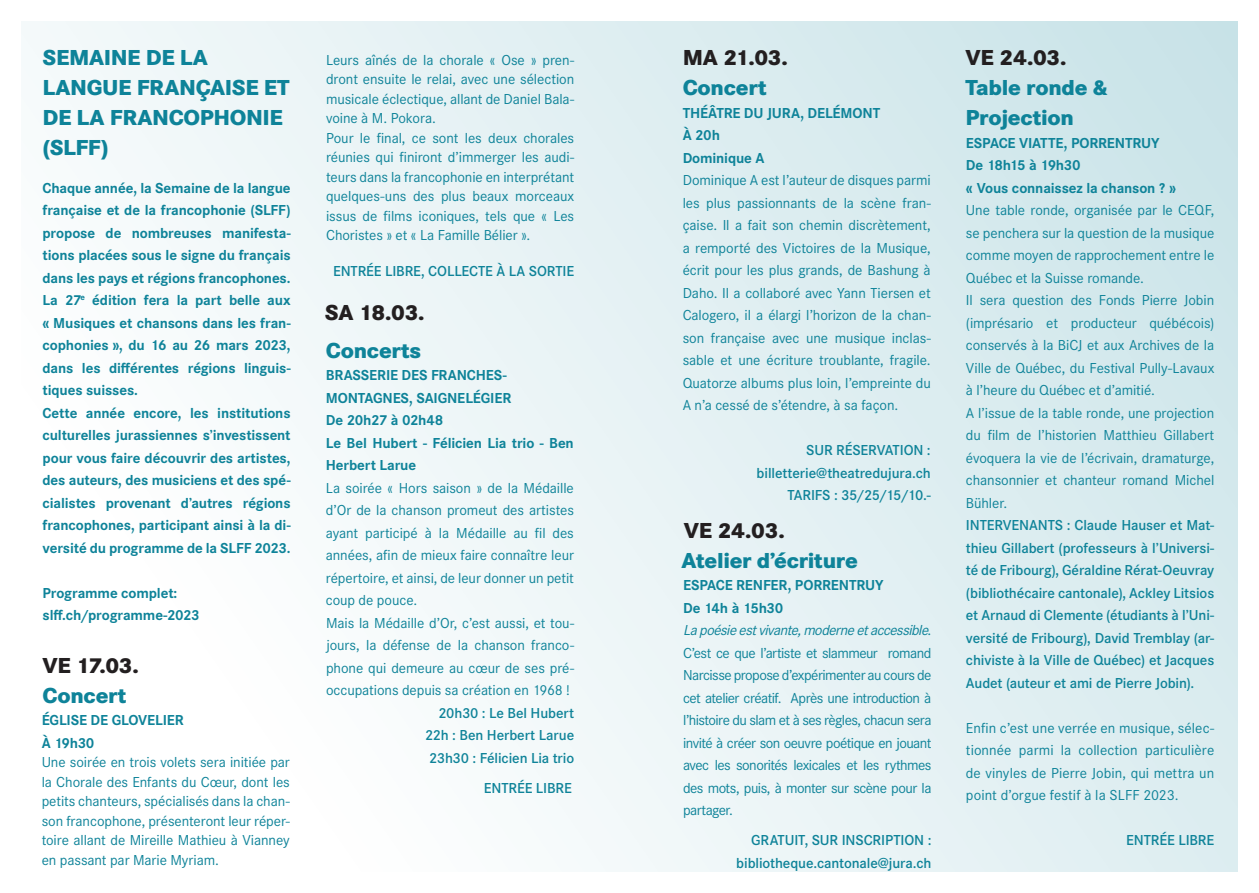
<style>
.page{position:relative;width:1259px;height:893px;background:#fff}
.page>*{position:absolute;margin:0;border:0;box-sizing:border-box;transform-origin:0 0}
.VERSO_textes_courant{font:800 22.5px/30px "Corporate S";letter-spacing:-.01em;color:#0e8399}
.VERSO_titre_2{font:800 22.5px "Corporate S";letter-spacing:-.01em;color:#231f20}
.VERSO_textes_courant-2{font:15px/22.5px "Corporate S";letter-spacing:-.005em;color:#0e8399;text-align:justify}
.VERSO_textes_courant-3{font:700 15px/22.5px "Corporate S";letter-spacing:-.01em;color:#0e8399;text-align:justify}
.VERSO_textes_courant-4{font:600 15px/22.5px "Corporate S";letter-spacing:-.01em;color:#0e8399;text-align:justify}
.s1{font-style:italic}
</style>
<div class="page">
<div style="left:21px;top:21px;width:1216px;height:851px;background:linear-gradient(to right,#fff,#d2e8ec)"></div>
<p class="VERSO_textes_courant" style="left:43px;top:42px;width:249px">SEMAINE DE LA<br>LANGUE FRANÇAISE ET<br>DE LA FRANCOPHONIE (SLFF)</p>
<p class="VERSO_textes_courant-3" style="left:43px;top:176px;width:250px">Chaque année, la Semaine de la langue française et de la francophonie (SLFF) propose de nombreuses manifesta&shy;tions placées sous le signe du français dans les pays et régions francophones.</p>
<p class="VERSO_textes_courant-3" style="left:43px;top:288px;width:250px">La 27<sup>e</sup> édition fera la part belle aux « Musiques et chansons dans les fran&shy;cophonies », du 16 au 26 mars 2023, dans les différentes régions linguis&shy;tiques suisses.</p>
<p class="VERSO_textes_courant-3" style="left:43px;top:401px;width:250px">Cette année encore, les institutions culturelles jurassiennes s’investissent pour vous faire découvrir des artistes, des auteurs, des musiciens et des spé&shy;cialistes provenant d’autres régions francophones, participant ainsi à la di&shy;versité du programme de la SLFF 2023.</p>
<p class="VERSO_textes_courant-3" style="left:43px;top:581px;width:136px">Programme complet:</p>
<p class="VERSO_textes_courant-3" style="left:43px;top:603px;width:159px">slff.ch/programme-2023</p>
<p class="VERSO_titre_2" style="left:43px;top:650px;width:98px">VE 17.03.</p>
<p class="VERSO_textes_courant" style="left:43px;top:680px;width:85px">Concert</p>
<p class="VERSO_textes_courant-3" style="left:42px;top:708px;width:144px">ÉGLISE DE GLOVELIER</p>
<p class="VERSO_textes_courant-3" style="left:42px;top:731px;width:54px">À 19h30</p>
<p class="VERSO_textes_courant-2" style="left:42px;top:752px;width:250px;line-height:19.5px">Une soirée en trois volets sera initiée par la Chorale des Enfants du Cœur, dont les petits chanteurs, spécialisés dans la chan&shy;son francophone, présenteront leur réper&shy;toire allant de Mireille Mathieu à Vianney en passant par Marie Myriam.</p>
<p class="VERSO_textes_courant-2" style="left:326px;top:49px;width:250px;line-height:19.5px">Leurs aînés de la chorale « Ose » pren&shy;dront ensuite le relai, avec une sélection musicale éclectique, allant de Daniel Bala&shy;voine à M. Pokora.</p>
<p class="VERSO_textes_courant-2" style="left:326px;top:127px;width:250px;line-height:19.5px">Pour le final, ce sont les deux chorales réunies qui finiront d’immerger les audi&shy;teurs dans la francophonie en interprétant quelques-uns des plus beaux morceaux issus de films iconiques, tels que « Les Choristes » et « La Famille Bélier ».</p>
<p class="VERSO_textes_courant-4" style="left:333px;top:259px;width:243px">ENTRÉE LIBRE, COLLECTE À LA SORTIE</p>
<p class="VERSO_titre_2" style="left:325px;top:297px;width:101px">SA 18.03.</p>
<p class="VERSO_textes_courant" style="left:326px;top:335px;width:97px">Concerts</p>
<p class="VERSO_textes_courant-3" style="left:326px;top:363px;width:187px">BRASSERIE DES FRANCHES-<br>MONTAGNES, SAIGNELÉGIER</p>
<p class="VERSO_textes_courant-3" style="left:326px;top:408px;width:119px">De 20h27 à 02h48</p>
<p class="VERSO_textes_courant-3" style="left:326px;top:431px;width:249px">Le Bel Hubert - Félicien Lia trio - Ben<br>Herbert Larue</p>
<p class="VERSO_textes_courant-2" style="left:326px;top:476px;width:250px">La soirée « Hors saison » de la Médaille d’Or de la chanson promeut des artistes ayant participé à la Médaille au fil des années, afin de mieux faire connaître leur répertoire, et ainsi, de leur donner un petit coup de pouce.</p>
<p class="VERSO_textes_courant-2" style="left:326px;top:611px;width:250px">Mais la Médaille d’Or, c’est aussi, et tou&shy;jours, la défense de la chanson franco&shy;phone qui demeure au cœur de ses pré&shy;occupations depuis sa création en 1968 !</p>
<p class="VERSO_textes_courant-4" style="left:438px;top:701px;width:137px">20h30 : Le Bel Hubert</p>
<p class="VERSO_textes_courant-4" style="left:425px;top:723px;width:150px">22h : Ben Herbert Larue</p>
<p class="VERSO_textes_courant-4" style="left:429px;top:746px;width:147px">23h30 : Félicien Lia trio</p>
<p class="VERSO_textes_courant-4" style="left:484px;top:776px;width:90px">ENTRÉE LIBRE</p>
<p class="VERSO_titre_2" style="left:682px;top:42px;width:107px">MA 21.03.</p>
<p class="VERSO_textes_courant" style="left:682px;top:72px;width:85px">Concert</p>
<p class="VERSO_textes_courant-3" style="left:682px;top:101px;width:199px">THÉÂTRE DU JURA, DELÉMONT</p>
<p class="VERSO_textes_courant-3" style="left:682px;top:123px;width:39px">À 20h</p>
<p class="VERSO_textes_courant-3" style="left:682px;top:146px;width:83px">Dominique A</p>
<p class="VERSO_textes_courant-2" style="left:682px;top:168px;width:250px">Dominique A est l’auteur de disques parmi les plus passionnants de la scène fran&shy;çaise. Il a fait son chemin discrètement, a remporté des Victoires de la Musique, écrit pour les plus grands, de Bashung à Daho. Il a collaboré avec Yann Tiersen et Calogero, il a élargi l’horizon de la chan&shy;son française avec une musique inclas&shy;sable et une écriture troublante, fragile.<br>Quatorze albums plus loin, l’empreinte du A n’a cessé de s’étendre, à sa façon.</p>
<p class="VERSO_textes_courant-4" style="left:806px;top:438px;width:126px">SUR RÉSERVATION :</p>
<p class="VERSO_textes_courant-4" style="left:756px;top:461px;width:176px;text-align:right">billetterie@theatredujura.ch<br>TARIFS : 35/25/15/10.-</p>
<p class="VERSO_titre_2" style="left:684px;top:515px;width:102px">VE 24.03.</p>
<p class="VERSO_textes_courant" style="left:681px;top:545px;width:178px">Atelier d’écriture</p>
<p class="VERSO_textes_courant-3" style="left:683px;top:573px;width:202px">ESPACE RENFER, PORRENTRUY</p>
<p class="VERSO_textes_courant-3" style="left:683px;top:596px;width:102px">De 14h à 15h30</p>
<p class="VERSO_textes_courant-2" style="left:683px;top:618px;width:251px"><span class="s1">Lapoésieestvivante,moderneetaccessible</span>.<br>C’est ce que l’artiste et slammeur romand Narcisse propose d’expérimenter au cours de cet atelier créatif. Après une introduction à l’histoire du slam et à ses règles, chacun sera invité à créer son oeuvre poétique en jouant avec les sonorités lexicales et les rythmes des mots, puis, à monter sur scène pour la partager.</p>
<p class="VERSO_textes_courant-4" style="left:751px;top:828px;width:182px">GRATUIT, SUR INSCRIPTION :</p>
<p class="VERSO_textes_courant-4" style="left:736px;top:851px;width:197px">bibliotheque.cantonale@jura.ch</p>
<p class="VERSO_titre_2" style="left:965px;top:42px;width:102px">VE 24.03.</p>
<p class="VERSO_textes_courant" style="left:965px;top:72px;width:143px">Table ronde &amp;</p>
<p class="VERSO_textes_courant" style="left:965px;top:102px;width:110px">Projection</p>
<p class="VERSO_textes_courant-3" style="left:966px;top:131px;width:195px">ESPACE VIATTE, PORRENTRUY</p>
<p class="VERSO_textes_courant-3" style="left:966px;top:153px;width:116px">De 18h15 à 19h30</p>
<p class="VERSO_textes_courant-3" style="left:966px;top:176px;width:212px">« Vous connaissez la chanson ? »</p>
<p class="VERSO_textes_courant-2" style="left:966px;top:198px;width:250px">Une table ronde, organisée par le CEQF, se penchera sur la question de la musique comme moyen de rapprochement entre le Québec et la Suisse romande.</p>
<p class="VERSO_textes_courant-2" style="left:966px;top:288px;width:250px">Il sera question des Fonds Pierre Jobin (imprésario et producteur québécois) conservés à la BiCJ et aux Archives de la Ville de Québec, du Festival Pully-Lavaux à l’heure du Québec et d’amitié.</p>
<p class="VERSO_textes_courant-2" style="left:966px;top:401px;width:250px">A l’issue de la table ronde, une projection du film de l’historien Matthieu Gillabert évoquera la vie de l’écrivain, dramaturge, chansonnier et chanteur romand Michel Bühler.</p>
<p class="VERSO_textes_courant-4" style="left:966px;top:513px;width:250px">INTERVENANTS : Claude Hauser et Mat&shy;thieu Gillabert (professeurs à l’Universi&shy;té de Fribourg), Géraldine Rérat-Oeuvray (bibliothécaire cantonale), Ackley Litsios et Arnaud di Clemente (étudiants à l’Uni&shy;versité de Fribourg), David Tremblay (ar&shy;chiviste à la Ville de Québec) et Jacques Audet (auteur et ami de Pierre Jobin).</p>
<p class="VERSO_textes_courant-2" style="left:966px;top:716px;width:250px">Enfin c’est une verrée en musique, sélec&shy;tionnée parmi la collection particulière de vinyles de Pierre Jobin, qui mettra un point d’orgue festif à la SLFF 2023.</p>
<p class="VERSO_textes_courant-4" style="left:1126px;top:828px;width:90px">ENTRÉE LIBRE</p>
</div>
